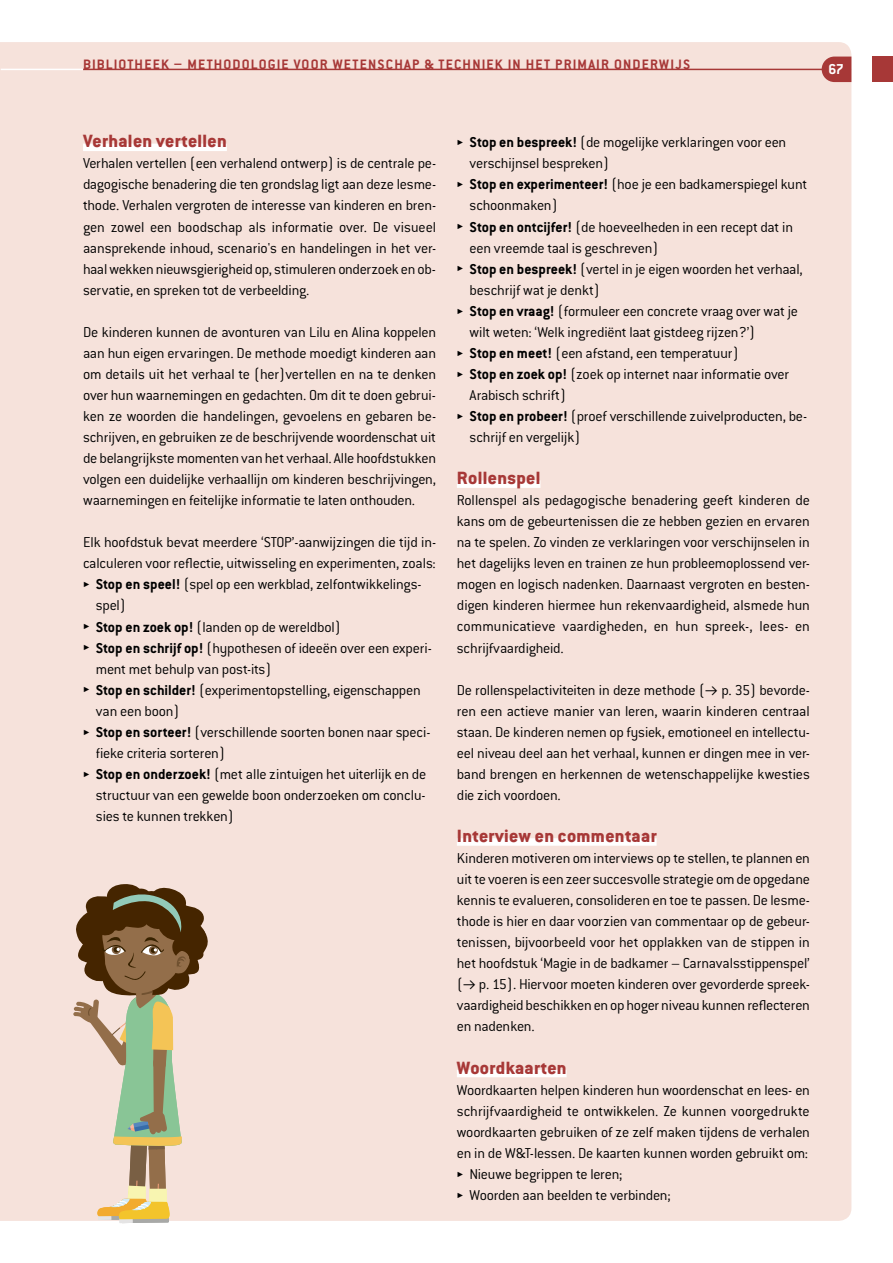
<style>
.page{position:relative;width:893px;height:1263px;background:#fff}
.page>*{position:absolute;margin:0;border:0;box-sizing:border-box;transform-origin:0 0}
.t1{font:800 19.5px "Conduit ITC Pro";letter-spacing:.02em;color:#a73837}
.t2{font:300 15.75px/21px "Conduit ITC Pro";letter-spacing:-.015em;color:#000;text-align:justify}
.t3{font:700 15.75px "Conduit ITC Pro";color:#fff}
.t4{font:700 15px "Conduit ITC Pro";letter-spacing:.08em;color:#a73837}
.s1{font-family:"Klavika Arrows";font-size:10.5px}
.s2{font-weight:700}
.s3{font-family:"Biotif";font-weight:400;font-size:14.25px}
</style>
<div class="page">
<div style="left:0;top:42px;width:851px;height:1179px;background:#f6e2db"></div>
<div style="left:83px;top:144px;width:144px;height:7px;background:#fff"></div>
<div style="left:457px;top:480px;width:83px;height:8px;background:#fff"></div>
<div style="left:457px;top:838px;width:200px;height:8px;background:#fff"></div>
<div style="left:457px;top:1070px;width:110px;height:7px;background:#fff"></div>
<svg style="left:73px;top:884px;width:135px;height:339px;background:#bcac91"></svg>
<hr style="left:83px;top:69px;width:766px;height:1px;background:#a73837">
<hr style="left:1px;top:69px;width:82px;height:1px;background:#fff">
<div style="left:872px;top:57px;width:21px;height:25px;background:#a73837"></div>
<div style="left:822px;top:57px;width:29px;height:25px;background:#a73837;border-radius:13px"></div>
<p class="t4" style="left:83px;top:55px;width:609px">BIBLIOTHEEK – METHODOLOGIE VOOR WETENSCHAP &amp; TECHNIEK IN HET PRIMAIR ONDERWIJS</p>
<p class="t3" style="left:829px;top:60px;width:17px">67</p>
<p class="t1" style="left:83px;top:130px;width:145px">Verhalen vertellen</p>
<p class="t2" style="left:83px;top:153px;width:355px">Verhalen vertellen (een verhalend ontwerp) is de centrale pe&shy;dagogische benadering die ten grondslag ligt aan deze lesme&shy;thode. Verhalen vergroten de interesse van kinderen en bren&shy;gen zowel een boodschap als informatie over. De visueel aansprekende inhoud, scenario's en handelingen in het ver&shy;haal wekken nieuwsgierigheid op, stimuleren onderzoek en ob&shy;servatie, en spreken tot de verbeelding.</p>
<p class="t2" style="left:83px;top:321px;width:355px">De kinderen kunnen de avonturen van Lilu en Alina koppelen aan hun eigen ervaringen. De methode moedigt kinderen aan om details uit het verhaal te (her)vertellen en na te denken over hun waarnemingen en gedachten. Om dit te doen gebrui&shy;ken ze woorden die handelingen, gevoelens en gebaren be&shy;schrijven, en gebruiken ze de beschrijvende woordenschat uit de belangrijkste momenten van het verhaal. Alle hoofdstukken volgen een duidelijke verhaallijn om kinderen beschrijvingen, waarnemingen en feitelijke informatie te laten onthouden.</p>
<p class="t2" style="left:83px;top:532px;width:355px">Elk hoofdstuk bevat meerdere ‘STOP’-aanwijzingen die tijd in-</p>
<p class="t2" style="left:83px;top:553px;width:354px">calculeren voor reflectie, uitwisseling en experimenten, zoals:</p>
<p class="t2" style="left:83px;top:574px;width:340px"><span class="s1">5</span> <span class="s2">Stop en speel!</span> (spel op een werkblad, zelfontwikkelings-</p>
<p class="t2" style="left:96px;top:595px;width:32px">spel)</p>
<p class="t2" style="left:83px;top:616px;width:259px"><span class="s1">5</span> <span class="s2">Stop en zoek op!</span> (landen op de wereldbol)</p>
<p class="t2" style="left:83px;top:637px;width:350px"><span class="s1">5</span> <span class="s2">Stop en schrijf op!</span> (hypothesen of ideeën over een experi-</p>
<p class="t2" style="left:96px;top:658px;width:177px">ment met behulp van post-its)</p>
<p class="t2" style="left:83px;top:679px;width:339px"><span class="s1">5</span> <span class="s2">Stop en schilder!</span> (experimentopstelling, eigenschappen</p>
<p class="t2" style="left:96px;top:700px;width:85px">van een boon)</p>
<p class="t2" style="left:83px;top:721px;width:349px"><span class="s1">5</span> <span class="s2">Stop en sorteer!</span> (verschillende soorten bonen naar speci-</p>
<p class="t2" style="left:96px;top:742px;width:131px">fieke criteria sorteren)</p>
<p class="t2" style="left:83px;top:763px;width:345px"><span class="s1">5</span> <span class="s2">Stop en onderzoek!</span> (met alle zintuigen het uiterlijk en de</p>
<p class="t2" style="left:96px;top:785px;width:331px">structuur van een gewelde boon onderzoeken om conclu-</p>
<p class="t2" style="left:96px;top:806px;width:140px">sies te kunnen trekken)</p>
<p class="t2" style="left:457px;top:132px;width:331px"><span class="s1">5</span> <span class="s2">Stop en bespreek!</span> (de mogelijke verklaringen voor een</p>
<p class="t2" style="left:470px;top:153px;width:141px">verschijnsel bespreken)</p>
<p class="t2" style="left:457px;top:174px;width:352px"><span class="s1">5</span> <span class="s2">Stop en experimenteer!</span> (hoe je een badkamerspiegel kunt</p>
<p class="t2" style="left:470px;top:195px;width:90px">schoonmaken)</p>
<p class="t2" style="left:457px;top:216px;width:338px"><span class="s1">5</span> <span class="s2">Stop en ontcijfer!</span> (de hoeveelheden in een recept dat in</p>
<p class="t2" style="left:470px;top:237px;width:190px">een vreemde taal is geschreven)</p>
<p class="t2" style="left:457px;top:258px;width:347px"><span class="s1">5</span> <span class="s2">Stop en bespreek!</span> (vertel in je eigen woorden het verhaal,</p>
<p class="t2" style="left:470px;top:279px;width:132px">beschrijf wat je denkt)</p>
<p class="t2" style="left:457px;top:300px;width:343px"><span class="s1">5</span> <span class="s2">Stop en vraag!</span> (formuleer een concrete vraag over wat je</p>
<p class="t2" style="left:470px;top:321px;width:287px">wilt weten: ‘Welk ingrediënt laat gistdeeg rijzen?’)</p>
<p class="t2" style="left:457px;top:343px;width:283px"><span class="s1">5</span> <span class="s2">Stop en meet!</span> (een afstand, een temperatuur)</p>
<p class="t2" style="left:457px;top:364px;width:334px"><span class="s1">5</span> <span class="s2">Stop en zoek op!</span> (zoek op internet naar informatie over</p>
<p class="t2" style="left:470px;top:385px;width:98px">Arabisch schrift)</p>
<p class="t2" style="left:457px;top:406px;width:352px"><span class="s1">5</span> <span class="s2">Stop en probeer!</span> (proef verschillende zuivelproducten, be-</p>
<p class="t2" style="left:470px;top:427px;width:113px">schrijf en vergelijk)</p>
<p class="t1" style="left:457px;top:466px;width:85px">Rollenspel</p>
<p class="t2" style="left:457px;top:490px;width:355px">Rollenspel als pedagogische benadering geeft kinderen de kans om de gebeurtenissen die ze hebben gezien en ervaren na te spelen. Zo vinden ze verklaringen voor verschijnselen in het dagelijks leven en trainen ze hun probleemoplossend ver&shy;mogen en logisch nadenken. Daarnaast vergroten en besten&shy;digen kinderen hiermee hun rekenvaardigheid, alsmede hun communicatieve vaardigheden, en hun spreek-, lees- en schrijfvaardigheid.</p>
<p class="t2" style="left:457px;top:679px;width:355px">De rollenspelactiviteiten in deze methode (<span class="s3">→</span> p. 35) bevorde&shy;ren een actieve manier van leren, waarin kinderen centraal staan. De kinderen nemen op fysiek, emotioneel en intellectu&shy;eel niveau deel aan het verhaal, kunnen er dingen mee in ver&shy;band brengen en herkennen de wetenschappelijke kwesties die zich voordoen.</p>
<p class="t1" style="left:457px;top:824px;width:201px">Interview en commentaar</p>
<p class="t2" style="left:457px;top:848px;width:355px">Kinderen motiveren om interviews op te stellen, te plannen en uit te voeren is een zeer succesvolle strategie om de opgedane kennis te evalueren, consolideren en toe te passen. De lesme&shy;thode is hier en daar voorzien van commentaar op de gebeur&shy;tenissen, bijvoorbeeld voor het opplakken van de stippen in het hoofdstuk ‘Magie in de badkamer – Carnavalsstippenspel’ (<span class="s3">→</span> p. 15). Hiervoor moeten kinderen over gevorderde spreek&shy;vaardigheid beschikken en op hoger niveau kunnen reflecteren en nadenken.</p>
<p class="t1" style="left:457px;top:1056px;width:111px">Woordkaarten</p>
<p class="t2" style="left:457px;top:1079px;width:355px;text-align:left">Woordkaarten helpen kinderen hun woordenschat en lees- en schrijfvaardigheid te ontwikkelen. Ze kunnen voorgedrukte woordkaarten gebruiken of ze zelf maken tijdens de verhalen en in de W&amp;T-lessen. De kaarten kunnen worden gebruikt om:<br><span class="s1">5</span> Nieuwe begrippen te leren;<br><span class="s1">5</span> Woorden aan beelden te verbinden;</p>
</div>
